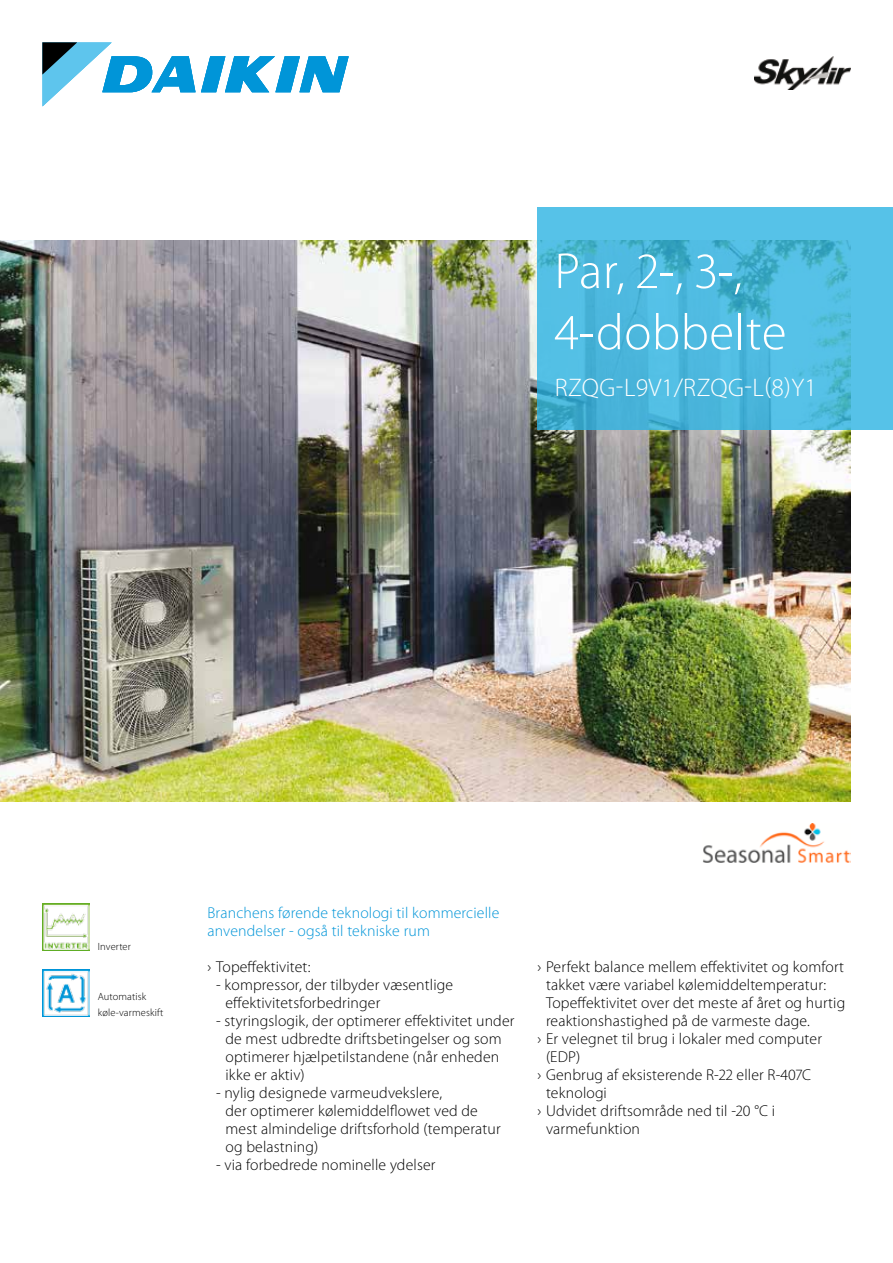
<style>
.page{position:relative;width:893px;height:1263px;background:#fff}
.page>*{position:absolute;margin:0;border:0;box-sizing:border-box;transform-origin:0 0}
.t1{font:300 51px/61.2px "Myriad Pro";letter-spacing:.01em;color:#fff}
.t2{font:300 25.5px "Myriad Pro";letter-spacing:.01em;color:#fff}
.t3{font:300 15.75px/18px "Myriad Pro";letter-spacing:.01em;color:#000}
.t4{font:300 15.75px/18px "Myriad Pro";letter-spacing:.01em;color:#0095d8}
.t5{font:300 10.5px/16.5px "Myriad Pro";letter-spacing:.01em;color:#000}
</style>
<div class="page">
<svg style="left:43px;top:43px;width:306px;height:63px"></svg>
<img style="left:755px;top:57px;width:95px;height:33px">
<img style="left:703px;top:823px;width:147px;height:39px">
<img style="left:43px;top:969px;width:46px;height:47px">
<img style="left:43px;top:903px;width:46px;height:47px">
<img style="left:0;top:241px;width:850px;height:561px">
<svg style="left:537px;top:208px;width:356px;height:222px;background:#4ebadf"></svg>
<h1 class="t1" style="left:554px;top:241px;width:234px">Par, 2-, 3-,<br>4-dobbelte</h1>
<h2 class="t2" style="left:555px;top:373px;width:264px">RZQG-L9V1/RZQG-L(8)Y1</h2>
<p class="t5" style="left:98px;top:938px;width:35px">Inverter</p>
<p class="t5" style="left:98px;top:988px;width:67px">Automatisk køle-varmeskift</p>
<p class="t4" style="left:207px;top:904px;width:293px">Branchens førende teknologi til kommercielle anvendelser - også til tekniske rum</p>
<p class="t3" style="left:207px;top:958px;width:104px">› Topeffektivitet:</p>
<p class="t3" style="left:225px;top:976px;width:229px;text-indent:-9px">- kompressor, der tilbyder væsentlige effektivitetsforbedringer</p>
<p class="t3" style="left:225px;top:1012px;width:290px;text-indent:-9px">- styringslogik, der optimerer effektivitet under de mest udbredte driftsbetingelser og som optimerer hjælpetilstandene (når enheden ikke er aktiv)</p>
<p class="t3" style="left:225px;top:1084px;width:277px;text-indent:-9px">- nylig designede varmeudvekslere,<br>der optimerer kølemiddelflowet ved de mest almindelige driftsforhold (temperatur og belastning)</p>
<p class="t3" style="left:216px;top:1156px;width:221px">- via forbedrede nominelle ydelser</p>
<p class="t3" style="left:537px;top:958px;width:308px">› Perfekt balance mellem effektivitet og komfort</p>
<p class="t3" style="left:546px;top:976px;width:282px">takket være variabel kølemiddeltemperatur:</p>
<p class="t3" style="left:546px;top:994px;width:301px">Topeffektivitet over det meste af året og hurtig</p>
<p class="t3" style="left:546px;top:1012px;width:265px">reaktionshastighed på de varmeste dage.</p>
<p class="t3" style="left:537px;top:1030px;width:286px">› Er velegnet til brug i lokaler med computer</p>
<p class="t3" style="left:546px;top:1048px;width:36px">(EDP)</p>
<p class="t3" style="left:537px;top:1066px;width:275px">› Genbrug af eksisterende R-22 eller R-407C</p>
<p class="t3" style="left:546px;top:1084px;width:62px">teknologi</p>
<p class="t3" style="left:537px;top:1102px;width:239px">› Udvidet driftsområde ned til -20 °C i</p>
<p class="t3" style="left:546px;top:1120px;width:96px">varmefunktion</p>
</div>
